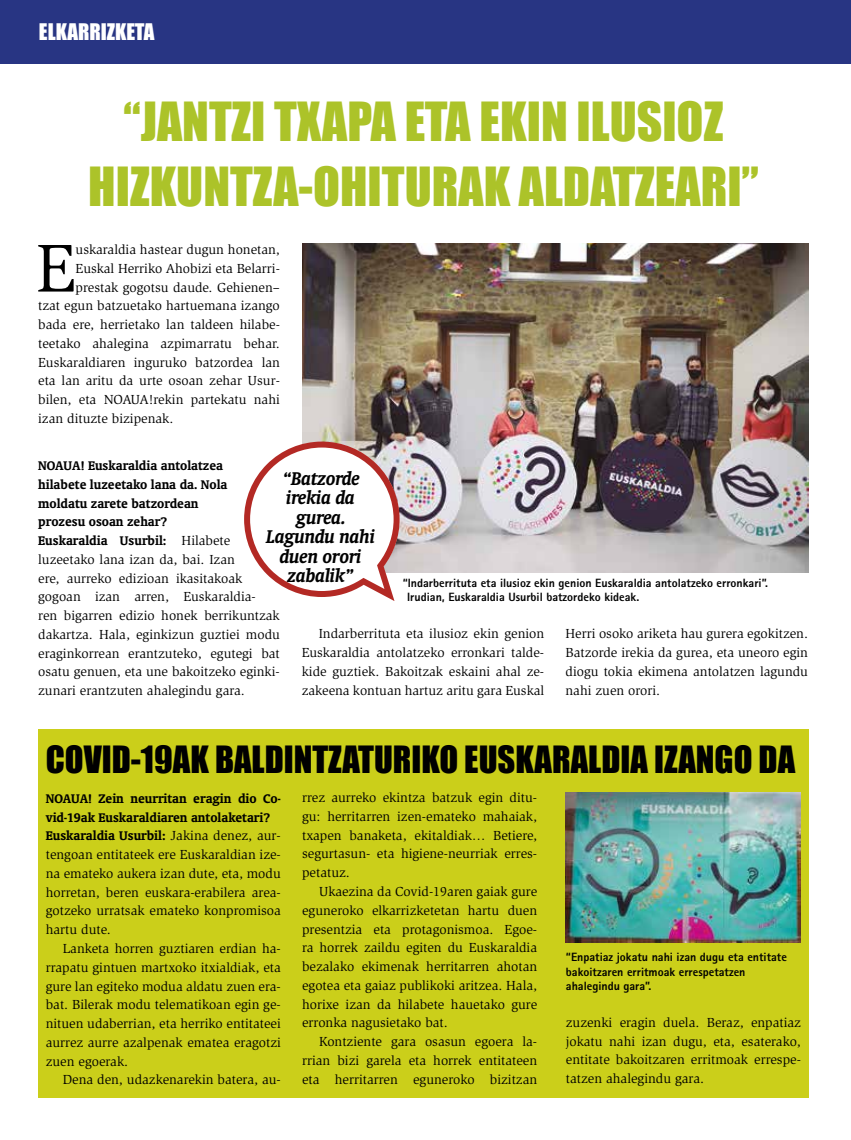
<style>
.page{position:relative;width:851px;height:1140px;background:#fff}
.page>*{position:absolute;margin:0;border:0;box-sizing:border-box;transform-origin:0 0}
.t1{font:69.45px "Slimbach";color:#000}
.t2{font:49.5px/64.5px "Impact";color:#acc329;text-align:center}
.t3{font:34.5px "Impact";color:#000}
.t4{font:italic 700 21px/19.5px "Oranda BT";letter-spacing:-.01em;color:#000;text-align:center}
.t5{font:21px "Impact";color:#fff}
.t6{font:700 14.25px/18.8px "Oranda BT";color:#000}
.t7{font:13.5px/18.8px "Slimbach";color:#000;text-align:justify}
.t8{font:800 12px/14.4px "Rotis Sans Serif";color:#000}
.s1{font-family:"Slimbach";font-weight:400;font-size:13.5px}
</style>
<div class="page">
<div style="left:0;top:0;width:850px;height:64px;background:#283583"></div>
<img style="left:303px;top:244px;width:505px;height:328px">
<div style="left:38px;top:729px;width:771px;height:368px;background:#cbcf1a"></div>
<svg style="left:244px;top:441px;width:155px;height:160px"></svg>
<img style="left:566px;top:792px;width:234px;height:150px">
<h3 class="t5" style="left:39px;top:15px;width:117px">ELKARRIZKETA</h3>
<h2 class="t2" style="left:88px;top:88px;width:672px">“JANTZI TXAPA ETA EKIN ILUSIOZ<br>HIZKUNTZA-OHITURAK ALDATZEARI”</h2>
<h1 class="t1" style="left:36px;top:229px;width:41px">E</h1>
<p class="t7" style="left:76px;top:240px;width:206px">uskaraldia hastear dugun honetan,</p>
<p class="t7" style="left:76px;top:259px;width:206px">Euskal Herriko Ahobizi eta Belarri-</p>
<p class="t7" style="left:76px;top:278px;width:206px">prestak gogotsu daude. Gehienen–</p>
<p class="t7" style="left:38px;top:296px;width:243px">tzat egun batzuetako hartuemana izango</p>
<p class="t7" style="left:38px;top:315px;width:243px">bada ere, herrietako lan taldeen hilabe-</p>
<p class="t7" style="left:38px;top:334px;width:243px">teetako ahalegina azpimarratu behar.</p>
<p class="t7" style="left:38px;top:353px;width:243px">Euskaraldiaren inguruko batzordea lan</p>
<p class="t7" style="left:38px;top:371px;width:243px">eta lan aritu da urte osoan zehar Usur-</p>
<p class="t7" style="left:38px;top:390px;width:243px">bilen, eta NOAUA!rekin partekatu nahi</p>
<p class="t7" style="left:38px;top:409px;width:137px">izan dituzte bizipenak.</p>
<p class="t6" style="left:38px;top:456px;width:194px">NOAUA! Euskaraldia antolatzea hilabete luzeetako lana da. Nola moldatu zarete batzordean prozesu osoan zehar?<br>Euskaraldia Usurbil: <span class="s1">Hilabete</span></p>
<p class="t7" style="left:38px;top:550px;width:243px;text-align:left">luzeetako lana izan da, bai. Izan<br>ere, aurreko edizioan ikasitakoak gogoan izan arren, Euskaraldia-<br>ren bigarren edizio honek berrikuntzak dakartza. Hala, eginkizun guztiei modu eraginkorrean erantzuteko, egutegi bat osatu genuen, eta une bakoitzeko eginki&shy;zunari erantzuten ahalegindu gara.</p>
<h3 class="t4" style="left:266px;top:468px;width:110px">“Batzorde irekia da gurea.<br>Lagundu nahi duen orori zabalik”</h3>
<p class="t8" style="left:407px;top:575px;width:362px;text-indent:-4px">“Indarberrituta eta ilusioz ekin genion Euskaraldia antolatzeko erronkari”.<br>Irudian, Euskaraldia Usurbil batzordeko kideak.</p>
<p class="t7" style="left:301px;top:624px;width:244px;text-indent:17px">Indarberrituta eta ilusioz ekin genion Euskaraldia antolatzeko erronkari talde&shy;kide guztiek. Bakoitzak eskaini ahal ze&shy;zakeena kontuan hartuz aritu gara Euskal</p>
<p class="t7" style="left:565px;top:624px;width:244px">Herri osoko ariketa hau gurera egokitzen.<br>Batzorde irekia da gurea, eta uneoro egin diogu tokia ekimena antolatzen lagundu nahi zuen orori.</p>
<h3 class="t3" style="left:46px;top:732px;width:750px">COVID-19AK BALDINTZATURIKO EUSKARALDIA IZANGO DA</h3>
<p class="t6" style="left:46px;top:788px;width:236px">NOAUA! Zein neurritan eragin dio Co&shy;vid-19ak Euskaraldiaren antolaketari?<br>Euskaraldia Usurbil: <span class="s1">Jakina denez, aur-</span></p>
<p class="t7" style="left:46px;top:845px;width:236px">tengoan entitateek ere Euskaraldian ize&shy;na emateko aukera izan dute, eta, modu horretan, beren euskara-erabilera area&shy;gotzeko urratsak emateko konpromisoa hartu dute.</p>
<p class="t7" style="left:46px;top:939px;width:236px;text-indent:17px">Lanketa horren guztiaren erdian ha&shy;rrapatu gintuen martxoko itxialdiak, eta gure lan egiteko modua aldatu zuen era&shy;bat. Bilerak modu telematikoan egin ge&shy;nituen udaberrian, eta herriko entitateei aurrez aurre azalpenak ematea eragotzi zuen egoerak.</p>
<p class="t7" style="left:63px;top:1070px;width:219px">Dena den, udazkenarekin batera, au-</p>
<p class="t7" style="left:302px;top:788px;width:236px">rrez aurreko ekintza batzuk egin ditu&shy;gu: herritarren izen-emateko mahaiak, txapen banaketa, ekitaldiak… Betiere, segurtasun- eta higiene-neurriak erres&shy;petatuz.</p>
<p class="t7" style="left:302px;top:882px;width:236px;text-indent:17px">Ukaezina da Covid-19aren gaiak gure eguneroko elkarrizketetan hartu duen presentzia eta protagonismoa. Egoe&shy;ra horrek zaildu egiten du Euskaraldia bezalako ekimenak herritarren ahotan egotea eta gaiaz publikoki aritzea. Hala, horixe izan da hilabete hauetako gure erronka nagusietako bat.</p>
<p class="t7" style="left:302px;top:1032px;width:236px;text-indent:17px">Kontziente gara osasun egoera la&shy;rrian bizi garela eta horrek entitateen eta herritarren eguneroko bizitzan</p>
<p class="t8" style="left:566px;top:949px;width:222px">“Enpatiaz jokatu nahi izan dugu eta entitate bakoitzaren erritmoak errespetatzen ahalegindu gara”.</p>
<p class="t7" style="left:566px;top:1013px;width:236px">zuzenki eragin duela. Beraz, enpatiaz jokatu nahi izan dugu, eta, esaterako, entitate bakoitzaren erritmoak errespe&shy;tatzen ahalegindu gara.</p>
</div>
